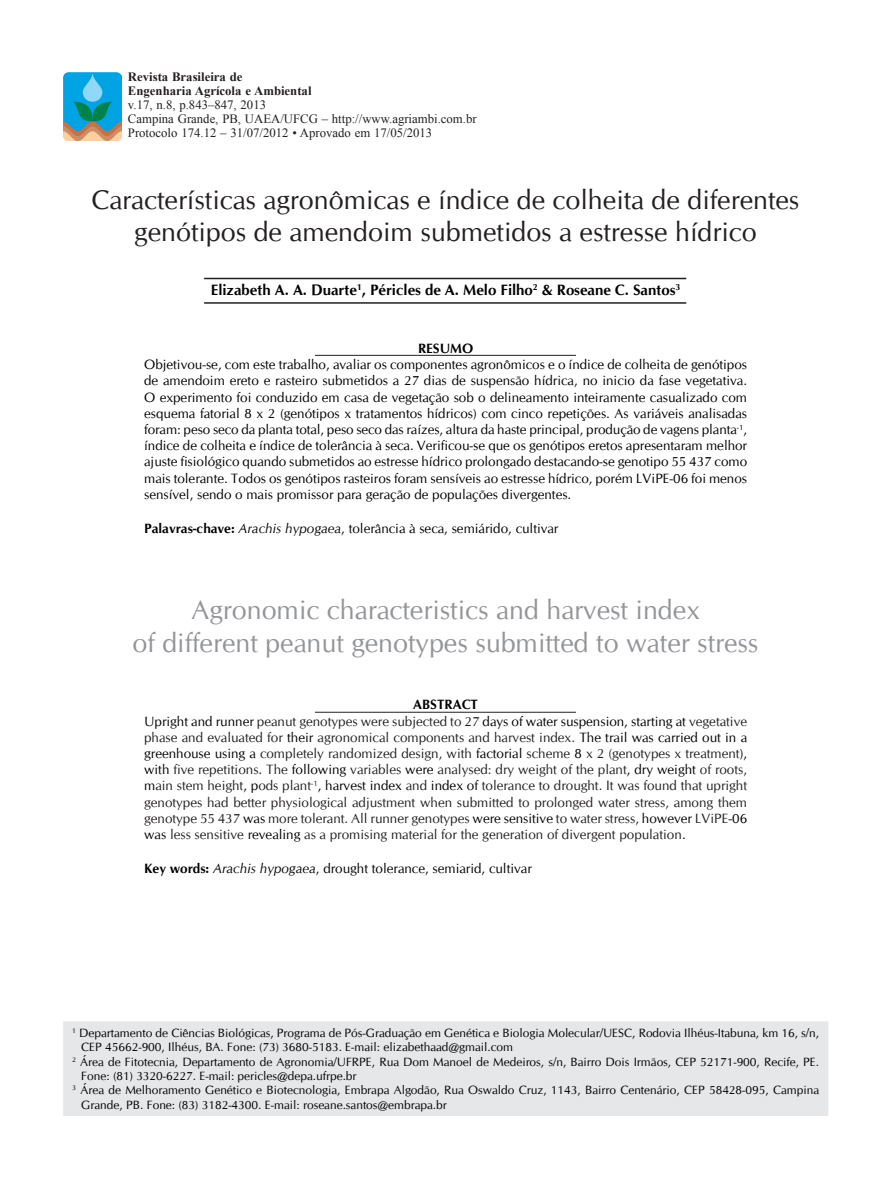
<style>
.page{position:relative;width:891px;height:1188px;background:#fff}
.page>*{position:absolute;margin:0;border:0;box-sizing:border-box;transform-origin:0 0}
.Titulo_RBEAA{font:27px/32.4px "CG Omega";color:#231f20;text-align:center}
.Titulo2_RBEAA{font:27px/32.4px "CG Omega";color:#939598;text-align:center}
.Autores_RBEAA{font:700 15px "CG Omega";color:#000}
.Texto_Resumo_RBEAA{font:13.5px/16.2px "CG Omega";color:#000;text-align:justify}
.Texto_Resumo_RBEAA-2{font:13.5px/16.2px "CG Omega";color:#231f20;text-align:justify}
.t1{font:700 13.5px "CG Omega";color:#000}
.Corpo_do_Texto{font:12.75px "Times New Roman";color:#231f20}
.Corpo_do_Texto-2{font:700 12.75px/14.1px "Times New Roman";color:#231f20}
.t2{font:12px/14.4px "CG Omega";color:#000}
.s1{font-weight:700}
.s2{font-style:italic}
.s3{color:#000}
</style>
<div class="page">
<div style="left:63px;top:1021px;width:765px;height:95px;background:#e6e7e9"></div>
<img style="left:63px;top:72px;width:59px;height:69px">
<hr style="left:315px;top:355px;width:261px;height:1px;background:#231f20">
<hr style="left:315px;top:712px;width:261px;height:1px;background:#231f20">
<hr style="left:204px;top:278px;width:482px;height:1px;background:#231f20">
<hr style="left:204px;top:302px;width:482px;height:2px;background:#231f20">
<p class="Corpo_do_Texto-2" style="left:128px;top:69px;width:185px">Revista Brasileira de<br>Engenharia Agrícola e Ambiental</p>
<p class="Corpo_do_Texto" style="left:128px;top:96px;width:140px">v.17, n.8, p.843–847, 2013</p>
<p class="Corpo_do_Texto" style="left:128px;top:110px;width:350px">Campina Grande, PB, UAEA/UFCG – http://www.agriambi.com.br</p>
<p class="Corpo_do_Texto" style="left:128px;top:124px;width:306px">Protocolo 174.12 – 31/07/2012 • Aprovado em 17/05/2013</p>
<p class="Titulo_RBEAA" style="left:91px;top:184px;width:709px">Características agronômicas e índice de colheita de diferentes genótipos de amendoim submetidos a estresse hídrico</p>
<p class="Autores_RBEAA" style="left:211px;top:281px;width:471px">Elizabeth A. A. Duarte<sup>1</sup>, Péricles de A. Melo Filho<sup>2</sup> &amp; Roseane C. Santos<sup>3</sup></p>
<p class="t1" style="left:418px;top:340px;width:57px">RESUMO</p>
<p class="Texto_Resumo_RBEAA" style="left:144px;top:357px;width:604px">Objetivou-se, com este trabalho, avaliar os componentes agronômicos e o índice de colheita de genótipos de amendoim ereto e rasteiro submetidos a 27 dias de suspensão hídrica, no inicio da fase vegetativa.<br>O experimento foi conduzido em casa de vegetação sob o delineamento inteiramente casualizado com esquema fatorial 8 x 2 (genótipos x tratamentos hídricos) com cinco repetições. As variáveis analisadas foram: peso seco da planta total, peso seco das raízes, altura da haste principal, produção de vagens planta<sup>-1</sup>, índice de colheita e índice de tolerância à seca. Verificou-se que os genótipos eretos apresentaram melhor ajuste fisiológico quando submetidos ao estresse hídrico prolongado destacando-se genotipo 55 437 como mais tolerante. Todos os genótipos rasteiros foram sensíveis ao estresse hídrico, porém LViPE-06 foi menos sensível, sendo o mais promissor para geração de populações divergentes.</p>
<p class="Texto_Resumo_RBEAA" style="left:144px;top:521px;width:416px"><span class="s1">Palavras-chave:</span> <span class="s2">Arachis hypogaea</span>, tolerância à seca, semiárido, cultivar</p>
<p class="Titulo2_RBEAA" style="left:133px;top:594px;width:627px">Agronomic characteristics and harvest index<br>of different peanut genotypes submitted to water stress</p>
<p class="t1" style="left:413px;top:696px;width:66px">ABSTRACT</p>
<p class="Texto_Resumo_RBEAA-2" style="left:144px;top:713px;width:604px"><span class="s3">Upright and runner</span> peanut genotypes were subjected to 27 <span class="s3">days of water suspension, starting at</span> vegetative phase and evaluated for <span class="s3">their</span> agronomical components and harvest index. <span class="s3">The trail was carried out in a greenhouse using a</span> completely randomized design, with <span class="s3">factorial</span> scheme <span class="s3">8</span> x 2 (genotypes x treatment<span class="s3">), with</span> five repetitions<span class="s3">.</span> The <span class="s3">following</span> variables <span class="s3">were</span> analysed: dry weight of the plant<span class="s3">, dry weight</span> of roots, <span class="s3">m</span>ain stem height<span class="s3">, p</span>ods plant<sup>-1</sup><span class="s3">, harvest index</span> and <span class="s3">index of</span> tolerance to drought. It was found that upright genotypes had better physiological adjustment when submitted to prolonged water stress, among them genotype 55 437 <span class="s3">was</span> more tolerant. All runner genotypes <span class="s3">were sensitive</span> to water stress, <span class="s3">however</span> LViPE<span class="s3">-06 was</span> less sensitive <span class="s3">revealing</span> as a promising material for the generation of divergent population<span class="s3">.</span></p>
<p class="Texto_Resumo_RBEAA" style="left:144px;top:861px;width:389px"><span class="s1">Key words:</span> <span class="s2">Arachis hypogaea</span>, drought tolerance, semiarid, cultivar</p>
<p class="t2" style="left:81px;top:1026px;width:739px;text-indent:-9px"><sup>1</sup> Departamento de Ciências Biológicas, Programa de Pós-Graduação em Genética e Biologia Molecular/UESC, Rodovia Ilhéus-Itabuna, km 16, s/n,<br>CEP 45662-900, Ilhéus, BA. Fone: (73) 3680-5183. E-mail: elizabethaad@gmail.com</p>
<p class="t2" style="left:81px;top:1054px;width:739px;text-indent:-9px"><sup>2</sup> Área de Fitotecnia, Departamento de Agronomia/UFRPE, Rua Dom Manoel de Medeiros, s/n, Bairro Dois Irmãos, CEP 52171-900, Recife, PE.<br>Fone: (81) 3320-6227. E-mail: pericles@depa.ufrpe.br</p>
<p class="t2" style="left:81px;top:1083px;width:739px;text-indent:-9px"><sup>3</sup> Área de Melhoramento Genético e Biotecnologia, Embrapa Algodão, Rua Oswaldo Cruz, 1143, Bairro Centenário, CEP 58428-095, Campina<br>Grande, PB. Fone: (83) 3182-4300. E-mail: roseane.santos@embrapa.br</p>
</div>
